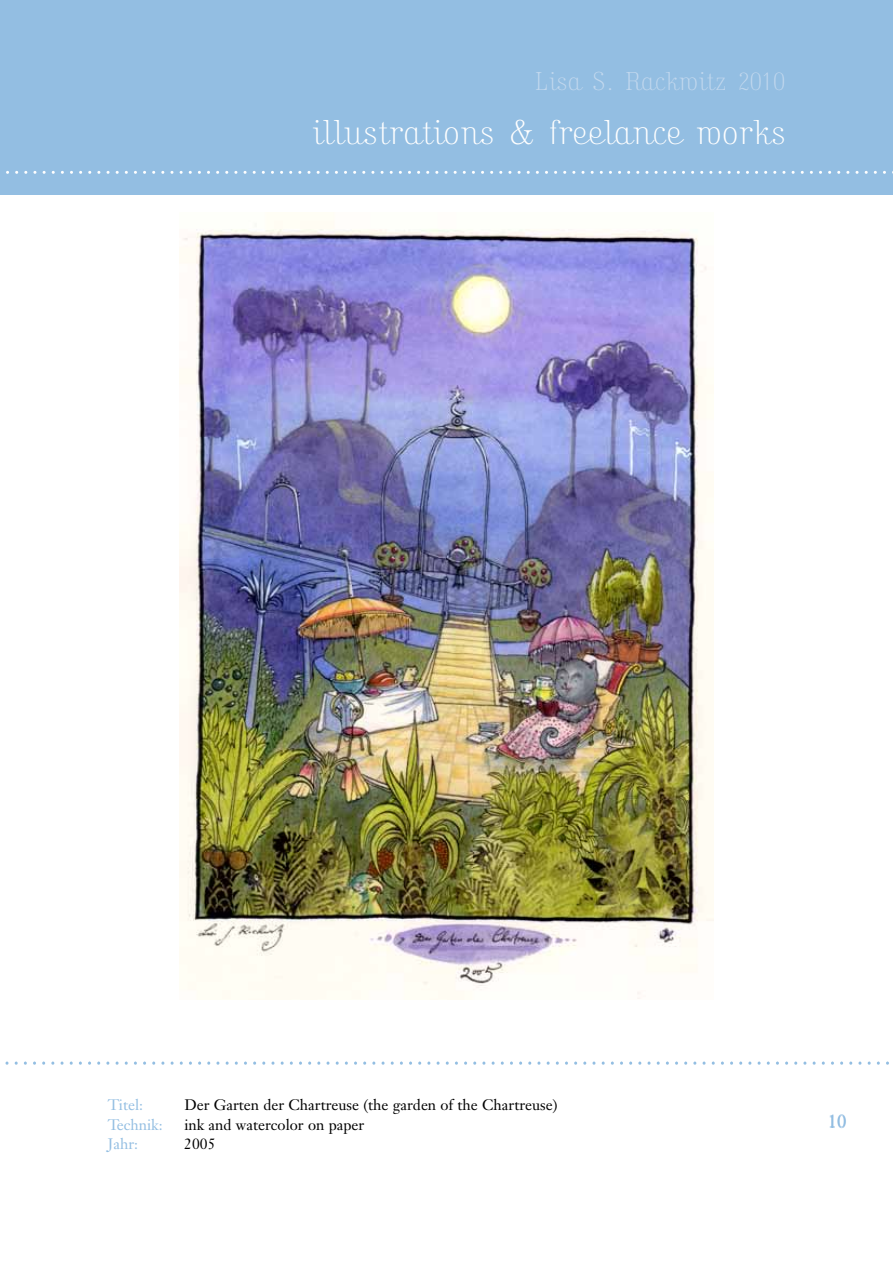
<style>
.page{position:relative;width:893px;height:1263px;background:#fff}
.page>*{position:absolute;margin:0;border:0;box-sizing:border-box;transform-origin:0 0}
.t1{font:36px "Kursivschrift Steh Har";letter-spacing:.03em;color:#fff}
.t2{font:27px "Kursivschrift Steh Har";letter-spacing:.03em;color:#c2d8ee}
.t3{font:18px "Janson Text";color:#93bee2}
.t4{font:15px "Janson Text";color:#000}
.t5{font:15px "Janson Text";color:#93bee2}
</style>
<div class="page">
<img style="left:179px;top:220px;width:535px;height:779px">
<div style="left:0;top:0;width:893px;height:194px;background:#93bee2"></div>
<svg style="left:6px;top:171px;width:887px;height:3px"></svg>
<svg style="left:5px;top:1061px;width:884px;height:3px"></svg>
<h2 class="t2" style="left:535px;top:65px;width:252px">Lisa S. Rackwitz 2010</h2>
<h1 class="t1" style="left:312px;top:111px;width:474px">illustrations &amp; freelance works</h1>
<p class="t5" style="left:108px;top:1095px;width:37px">Titel:</p>
<p class="t4" style="left:184px;top:1095px;width:375px">Der Garten der Chartreuse (the garden of the Chartreuse)</p>
<p class="t5" style="left:108px;top:1115px;width:56px">Technik:</p>
<p class="t4" style="left:184px;top:1115px;width:181px">ink and watercolor on paper</p>
<p class="t5" style="left:108px;top:1134px;width:32px">Jahr:</p>
<p class="t4" style="left:184px;top:1134px;width:33px">2005</p>
<p class="t3" style="left:828px;top:1110px;width:20px">10</p>
</div>
